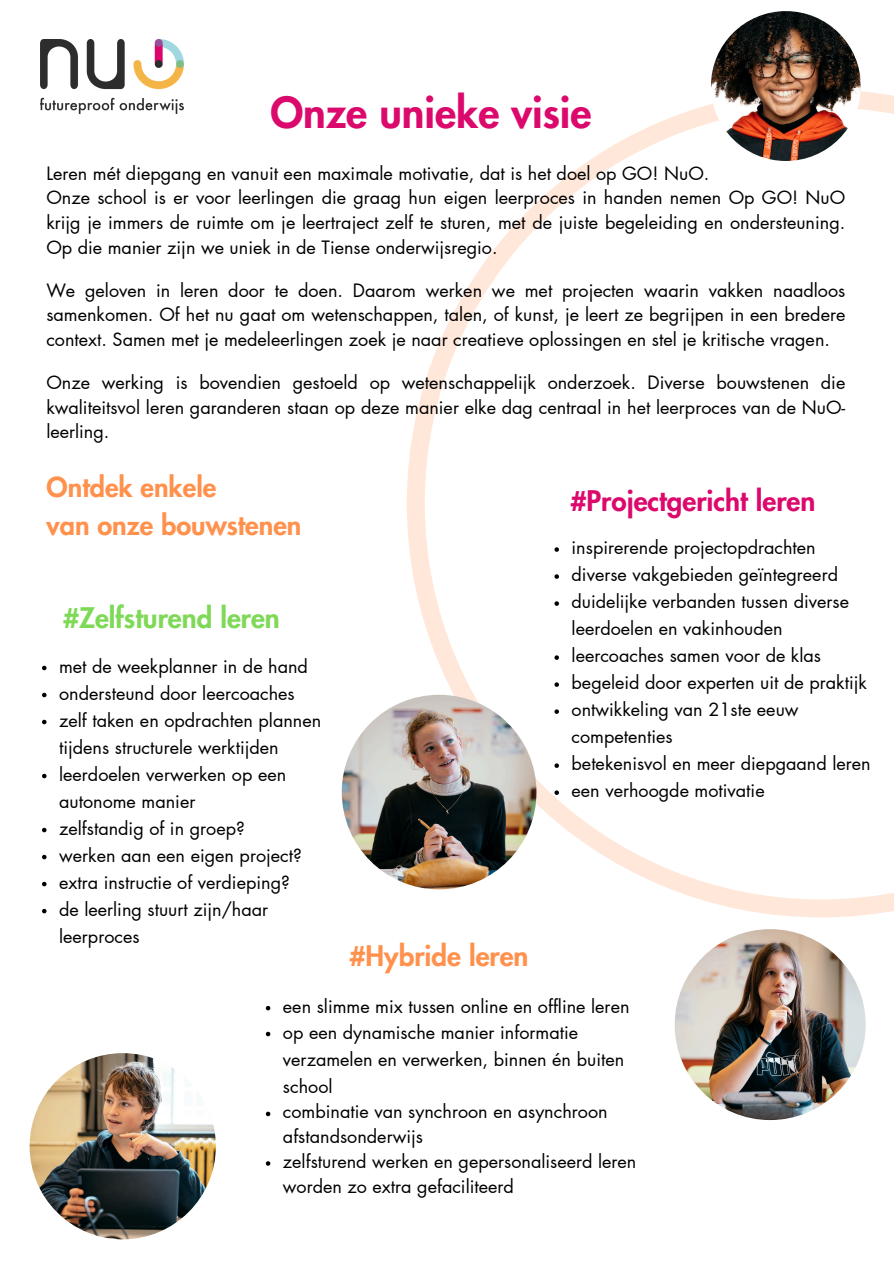
<style>
.page{position:relative;width:894px;height:1264px;background:#fff}
.page>*{position:absolute;margin:0;border:0;box-sizing:border-box;transform-origin:0 0}
.t1{font:800 42px "Futura LT Pro";color:#dc096c}
.t2{font:800 27.75px "Futura LT Pro";color:#dc096c}
.t3{font:800 27.75px "Futura LT Pro";color:#7ed957}
.t4{font:800 27.75px "Futura LT Pro";color:#ff914d}
.t5{font:800 27px/37.2px "Futura LT Pro";color:#ff914d}
.t6{font:18px/24.8px "Futura LT Pro";color:#000}
</style>
<div class="page">
<svg style="left:407px;top:89px;width:486px;height:828px"></svg>
<div style="left:74px;top:508px;width:357px;height:358px;background:#fff;border-radius:50%"></div>
<div style="left:262px;top:796px;width:359px;height:360px;background:#fff;border-radius:50%"></div>
<svg style="left:42px;top:665px;width:4px;height:5px"></svg>
<svg style="left:42px;top:692px;width:4px;height:5px"></svg>
<svg style="left:42px;top:719px;width:4px;height:5px"></svg>
<svg style="left:42px;top:773px;width:4px;height:5px"></svg>
<svg style="left:42px;top:827px;width:4px;height:5px"></svg>
<svg style="left:42px;top:854px;width:4px;height:5px"></svg>
<svg style="left:42px;top:881px;width:4px;height:5px"></svg>
<svg style="left:42px;top:908px;width:4px;height:5px"></svg>
<svg style="left:554px;top:547px;width:5px;height:5px"></svg>
<svg style="left:554px;top:574px;width:5px;height:5px"></svg>
<svg style="left:554px;top:601px;width:5px;height:5px"></svg>
<svg style="left:554px;top:655px;width:5px;height:5px"></svg>
<svg style="left:554px;top:682px;width:5px;height:5px"></svg>
<svg style="left:554px;top:709px;width:5px;height:5px"></svg>
<svg style="left:554px;top:763px;width:5px;height:5px"></svg>
<svg style="left:554px;top:790px;width:5px;height:5px"></svg>
<img style="left:710px;top:11px;width:150px;height:150px;border-radius:50%">
<img style="left:674px;top:929px;width:191px;height:191px;border-radius:50%">
<svg style="left:344px;top:813px;width:64px;height:72px"></svg>
<svg style="left:266px;top:1005px;width:4px;height:5px"></svg>
<svg style="left:266px;top:1031px;width:4px;height:5px"></svg>
<svg style="left:266px;top:1111px;width:4px;height:5px"></svg>
<svg style="left:266px;top:1161px;width:4px;height:4px"></svg>
<img style="left:30px;top:1053px;width:186px;height:186px;border-radius:50%">
<img style="left:342px;top:694px;width:194px;height:195px;border-radius:50%">
<img style="left:40px;top:40px;width:143px;height:74px">
<p class="t1" style="left:270px;top:93px;width:322px">Onze unieke visie</p>
<h2 class="t6" style="left:46px;top:161px;width:664px">Leren mét diepgang en vanuit een maximale motivatie, dat is het doel op GO! NuO.</h2>
<p class="t6" style="left:46px;top:186px;width:800px;text-align:justify">Onze school is er voor leerlingen die graag hun eigen leerproces in handen nemen Op GO! NuO krijg je immers de ruimte om je leertraject zelf te sturen, met de juiste begeleiding en ondersteuning.<br>Op die manier zijn we uniek in de Tiense onderwijsregio.</p>
<p class="t6" style="left:46px;top:278px;width:800px;text-align:justify">We geloven in leren door te doen. Daarom werken we met projecten waarin vakken naadloos samenkomen. Of het nu gaat om wetenschappen, talen, of kunst, je leert ze begrijpen in een bredere context. Samen met je medeleerlingen zoek je naar creatieve oplossingen en stel je kritische vragen.</p>
<p class="t6" style="left:46px;top:371px;width:800px;text-align:justify">Onze werking is bovendien gestoeld op wetenschappelijk onderzoek. Diverse bouwstenen die kwaliteitsvol leren garanderen staan op deze manier elke dag centraal in het leerproces van de NuO&shy;leerling.</p>
<p class="t5" style="left:47px;top:470px;width:256px">Ontdek enkele<br>van onze bouwstenen</p>
<h2 class="t3" style="left:63px;top:605px;width:218px">#Zelfsturend leren</h2>
<p class="t6" style="left:59px;top:654px;width:250px">met de weekplanner in de hand</p>
<p class="t6" style="left:59px;top:681px;width:237px">ondersteund door leercoaches</p>
<p class="t6" style="left:59px;top:707px;width:263px;line-height:27px">zelf taken en opdrachten plannen tijdens structurele werktijden</p>
<p class="t6" style="left:59px;top:761px;width:228px;line-height:27px">leerdoelen verwerken op een autonome manier</p>
<p class="t6" style="left:59px;top:816px;width:187px">zelfstandig of in groep?</p>
<p class="t6" style="left:59px;top:843px;width:244px">werken aan een eigen project?</p>
<p class="t6" style="left:59px;top:870px;width:232px">extra instructie of verdieping?</p>
<p class="t6" style="left:59px;top:896px;width:211px;line-height:27px">de leerling stuurt zijn/haar leerproces</p>
<p class="t4" style="left:349px;top:943px;width:180px">#Hybride leren</p>
<p class="t2" style="left:570px;top:488px;width:246px">#Projectgericht leren</p>
<p class="t6" style="left:571px;top:536px;width:246px">inspirerende projectopdrachten</p>
<p class="t6" style="left:571px;top:563px;width:268px">diverse vakgebieden geïntegreerd</p>
<p class="t6" style="left:571px;top:588px;width:279px;line-height:27px">duidelijke verbanden tussen diverse leerdoelen en vakinhouden</p>
<p class="t6" style="left:571px;top:644px;width:251px">leercoaches samen voor de klas</p>
<p class="t6" style="left:571px;top:671px;width:297px">begeleid door experten uit de praktijk</p>
<p class="t6" style="left:571px;top:696px;width:228px;line-height:27px">ontwikkeling van 21ste eeuw competenties</p>
<p class="t6" style="left:571px;top:752px;width:300px">betekenisvol en meer diepgaand leren</p>
<p class="t6" style="left:571px;top:779px;width:194px">een verhoogde motivatie</p>
<h2 class="t6" style="left:283px;top:994px;width:348px">een slimme mix tussen online en offline leren</h2>
<p class="t6" style="left:283px;top:1019px;width:342px;line-height:27px">op een dynamische manier informatie verzamelen en verwerken, binnen én buiten school</p>
<p class="t6" style="left:283px;top:1100px;width:326px">combinatie van synchroon en asynchroon afstandsonderwijs</p>
<p class="t6" style="left:283px;top:1149px;width:355px">zelfsturend werken en gepersonaliseerd leren worden zo extra gefaciliteerd</p>
</div>
